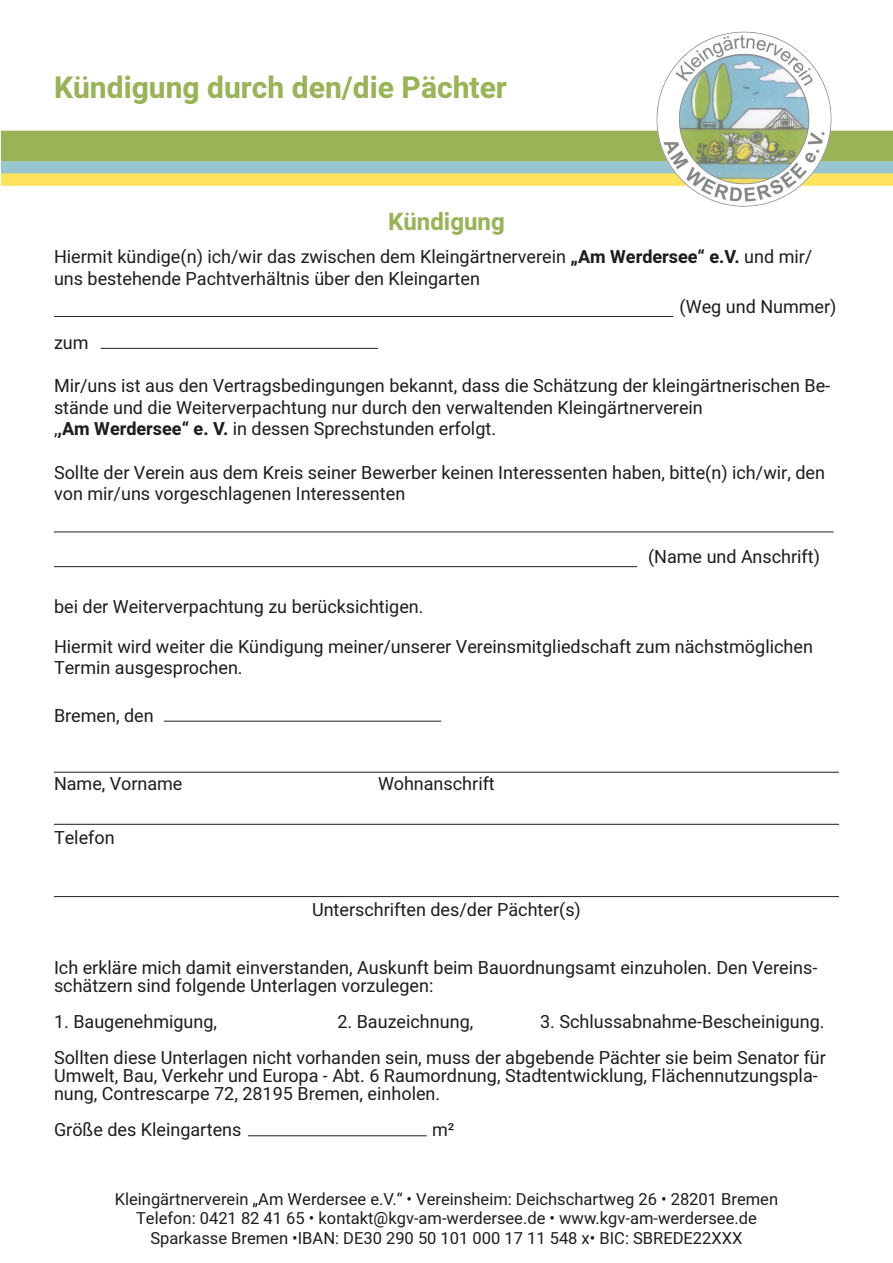
<style>
.page{position:relative;width:893px;height:1263px;background:#fff}
.page>*{position:absolute;margin:0;border:0;box-sizing:border-box;transform-origin:0 0}
.t1{font:700 30px "Heebo";color:#99b358}
.t2{font:700 24px "Heebo";color:#99b358}
.t3{font:18px/21.6px "Heebo";color:#1d1d1b}
.t4{font:16.5px "Heebo";color:#1d1d1b}
.s1{font-weight:700}
</style>
<div class="page">
<img style="left:1px;top:130px;width:892px;height:56px">
<img style="left:649px;top:31px;width:191px;height:176px">
<hr style="left:54px;top:316px;width:619px;height:1px;background:#1d1d1b">
<hr style="left:101px;top:348px;width:277px;height:1px;background:#1d1d1b">
<hr style="left:54px;top:772px;width:785px;height:1px;background:#1d1d1b">
<hr style="left:248px;top:1135px;width:179px;height:1px;background:#1d1d1b">
<hr style="left:54px;top:566px;width:583px;height:1px;background:#1d1d1b">
<hr style="left:54px;top:531px;width:779px;height:1px;background:#1d1d1b">
<hr style="left:164px;top:721px;width:277px;height:1px;background:#1d1d1b">
<hr style="left:54px;top:824px;width:785px;height:1px;background:#1d1d1b">
<hr style="left:54px;top:896px;width:785px;height:1px;background:#1d1d1b">
<p class="t1" style="left:54px;top:67px;width:455px">Kündigung durch den/die Pächter</p>
<p class="t2" style="left:388px;top:205px;width:118px">Kündigung</p>
<p class="t3" style="left:54px;top:246px;width:760px">Hiermit kündige(n) ich/wir das zwischen dem Kleingärtnerverein <span class="s1">„Am Werdersee“ e.V.</span> und mir/ uns bestehende Pachtverhältnis über den Kleingarten</p>
<p class="t3" style="left:680px;top:296px;width:158px">(Weg und Nummer)</p>
<p class="t3" style="left:54px;top:332px;width:36px">zum</p>
<p class="t3" style="left:54px;top:375px;width:778px">Mir/uns ist aus den Vertragsbedingungen bekannt, dass die Schätzung der kleingärtnerischen Be&shy;stände und die Weiterverpachtung nur durch den verwaltenden Kleingärtnerverein<br>,<span class="s1">,Am Werdersee“ e. V.</span> in dessen Sprechstunden erfolgt.</p>
<p class="t3" style="left:54px;top:461px;width:772px">Sollte der Verein aus dem Kreis seiner Bewerber keinen Interessenten haben, bitte(n) ich/wir, den von mir/uns vorgeschlagenen Interessenten</p>
<p class="t3" style="left:648px;top:545px;width:173px">(Name und Anschrift)</p>
<p class="t3" style="left:54px;top:596px;width:371px">bei der Weiterverpachtung zu berücksichtigen.</p>
<p class="t3" style="left:54px;top:635px;width:760px">Hiermit wird weiter die Kündigung meiner/unserer Vereinsmitgliedschaft zum nächstmöglichen<br>Termin ausgesprochen.</p>
<p class="t3" style="left:54px;top:705px;width:101px">Bremen, den</p>
<p class="t3" style="left:54px;top:773px;width:130px">Name, Vorname</p>
<p class="t3" style="left:378px;top:773px;width:118px">Wohnanschrift</p>
<p class="t3" style="left:54px;top:827px;width:62px">Telefon</p>
<p class="t3" style="left:312px;top:899px;width:270px">Unterschriften des/der Pächter(s)</p>
<p class="t3" style="left:54px;top:959px;width:765px;line-height:18px">Ich erkläre mich damit einverstanden, Auskunft beim Bauordnungsamt einzuholen. Den Vereins&shy;schätzern sind folgende Unterlagen vorzulegen:</p>
<p class="t3" style="left:54px;top:1011px;width:165px">1. Baugenehmigung,</p>
<p class="t3" style="left:337px;top:1011px;width:137px">2. Bauzeichnung,</p>
<p class="t3" style="left:540px;top:1011px;width:286px">3. Schlussabnahme-Bescheinigung.</p>
<p class="t3" style="left:54px;top:1049px;width:773px;line-height:18px">Sollten diese Unterlagen nicht vorhanden sein, muss der abgebende Pächter sie beim Senator für<br>Umwelt, Bau, Verkehr und Europa - Abt. 6 Raumordnung, Stadtentwicklung, Flächennutzungspla&shy;nung, Contrescarpe 72, 28195 Bremen, einholen.</p>
<p class="t3" style="left:54px;top:1119px;width:189px">Größe des Kleingartens</p>
<p class="t3" style="left:432px;top:1119px;width:24px">m²</p>
<p class="t4" style="left:115px;top:1187px;width:665px">Kleingärtnerverein „Am Werdersee e.V.“ • Vereinsheim: Deichschartweg 26 • 28201 Bremen</p>
<p class="t4" style="left:136px;top:1207px;width:622px">Telefon: 0421 82 41 65 • kontakt@kgv-am-werdersee.de • www.kgv-am-werdersee.de</p>
<p class="t4" style="left:150px;top:1227px;width:594px">Sparkasse Bremen •IBAN: DE30 290 50 101 000 17 11 548 x• BIC: SBREDE22XXX</p>
</div>
